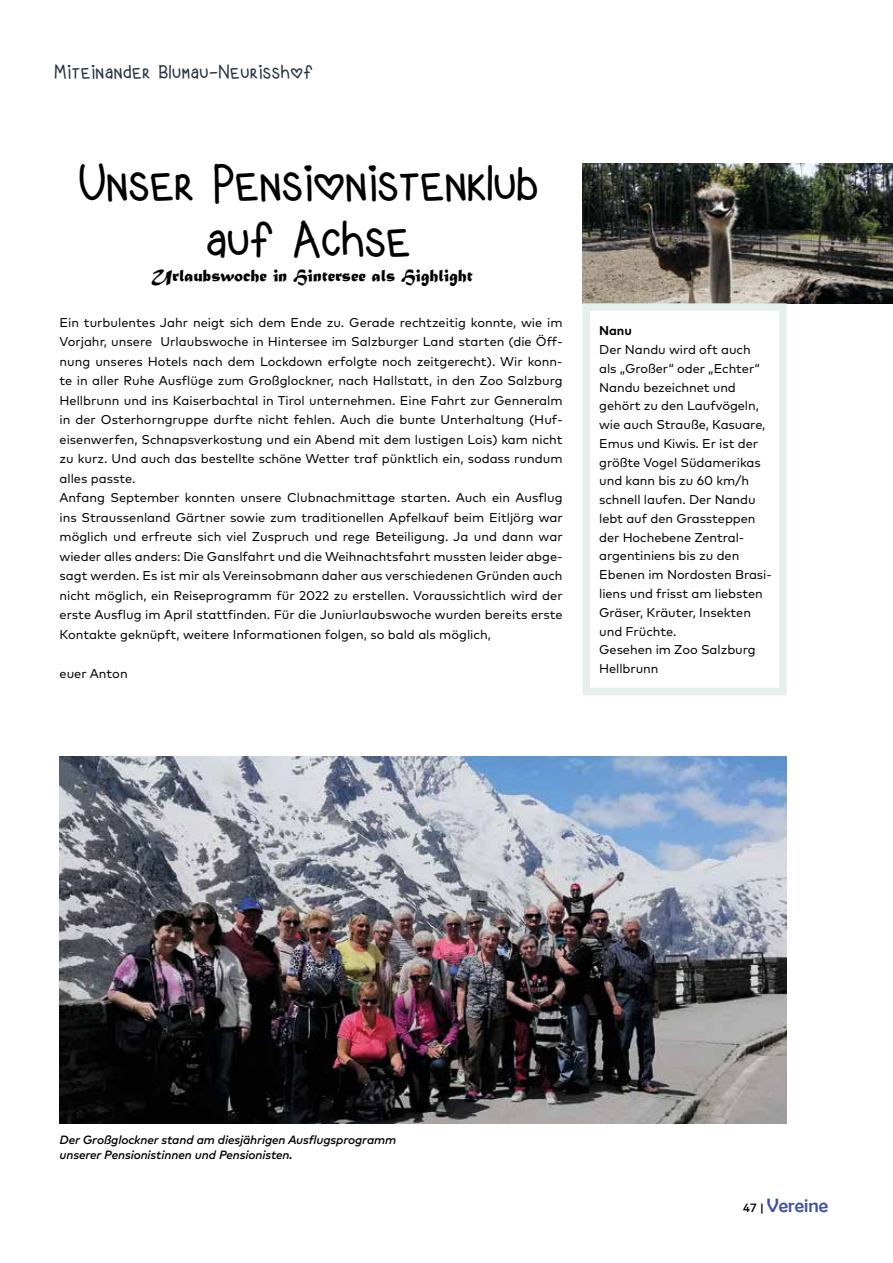
<style>
.page{position:relative;width:893px;height:1263px;background:#fff}
.page>*{position:absolute;margin:0;border:0;box-sizing:border-box;transform-origin:0 0}
.t1{font:46.5px/55.8px "Love";letter-spacing:-.04em;color:#000;text-align:center}
.t2{font:19.5px "Berlin Sans FB";color:#3f519f}
.t3{font:18px "Matura MT Script Capitals";color:#000}
.t4{font:18px "Love";color:#283341}
.t5{font:12.75px/18.8px "Mark OT";color:#000}
.t6{font:700 12.75px "Mark OT";color:#000}
.t7{font:italic 500 12px/15px "Mark OT";letter-spacing:-.01em;color:#000}
.s1{font-family:"Mark OT";font-weight:500;font-size:12px;color:#000}
</style>
<div class="page">
<img style="left:583px;top:163px;width:310px;height:140px">
<div style="left:583px;top:303px;width:204px;height:392px;border:8px solid #e5f0ec"></div>
<img style="left:60px;top:756px;width:727px;height:367px">
<h3 class="t4" style="left:54px;top:63px;width:261px">Miteinander Blumau-Neurisshof</h3>
<h1 class="t1" style="left:77px;top:160px;width:463px">Unser Pensionistenklub auf Achse</h1>
<h3 class="t3" style="left:152px;top:265px;width:322px">Urlaubswoche in Hintersee als Highlight</h3>
<p class="t5" style="left:60px;top:312px;width:505px;line-height:19.5px">Ein turbulentes Jahr neigt sich dem Ende zu. Gerade rechtzeitig konnte, wie im Vorjahr, unsere Urlaubswoche in Hintersee im Salzburger Land starten (die Öff&shy;nung unseres Hotels nach dem Lockdown erfolgte noch zeitgerecht). Wir konn&shy;te in aller Ruhe Ausflüge zum Großglockner, nach Hallstatt, in den Zoo Salzburg Hellbrunn und ins Kaiserbachtal in Tirol unternehmen. Eine Fahrt zur Genneralm in der Osterhorngruppe durfte nicht fehlen. Auch die bunte Unterhaltung (Huf&shy;eisenwerfen, Schnapsverkostung und ein Abend mit dem lustigen Lois) kam nicht zu kurz. Und auch das bestellte schöne Wetter traf pünktlich ein, sodass rundum alles passte.<br>Anfang September konnten unsere Clubnachmittage starten. Auch ein Ausflug ins Straussenland Gärtner sowie zum traditionellen Apfelkauf beim Eitljörg war möglich und erfreute sich viel Zuspruch und rege Beteiligung. Ja und dann war wieder alles anders: Die Ganslfahrt und die Weihnachtsfahrt mussten leider abge&shy;sagt werden. Es ist mir als Vereinsobmann daher aus verschiedenen Gründen auch nicht möglich, ein Reiseprogramm für 2022 zu erstellen. Voraussichtlich wird der erste Ausflug im April stattfinden. Für die Juniurlaubswoche wurden bereits erste Kontakte geknüpft, weitere Informationen folgen, so bald als möglich,</p>
<p class="t5" style="left:60px;top:664px;width:70px">euer Anton</p>
<p class="t6" style="left:599px;top:323px;width:34px">Nanu</p>
<p class="t5" style="left:599px;top:340px;width:174px">Der Nandu wird oft auch<br>als „Großer“ oder „Echter“<br>Nandu bezeichnet und gehört zu den Laufvögeln, wie auch Strauße, Kasuare,<br>Emus und Kiwis. Er ist der größte Vogel Südamerikas und kann bis zu 60 km/h schnell laufen. Der Nandu lebt auf den Grassteppen der Hochebene Zentral&shy;argentiniens bis zu den<br>Ebenen im Nordosten Brasi&shy;liens und frisst am liebsten<br>Gräser, Kräuter, Insekten und Früchte.<br>Gesehen im Zoo Salzburg<br>Hellbrunn</p>
<p class="t7" style="left:60px;top:1131px;width:338px">Der Großglockner stand am diesjährigen Ausflugsprogramm unserer Pensionistinnen und Pensionisten.</p>
<h2 class="t2" style="left:743px;top:1195px;width:86px"><span class="s1">47 |</span> Vereine</h2>
</div>
